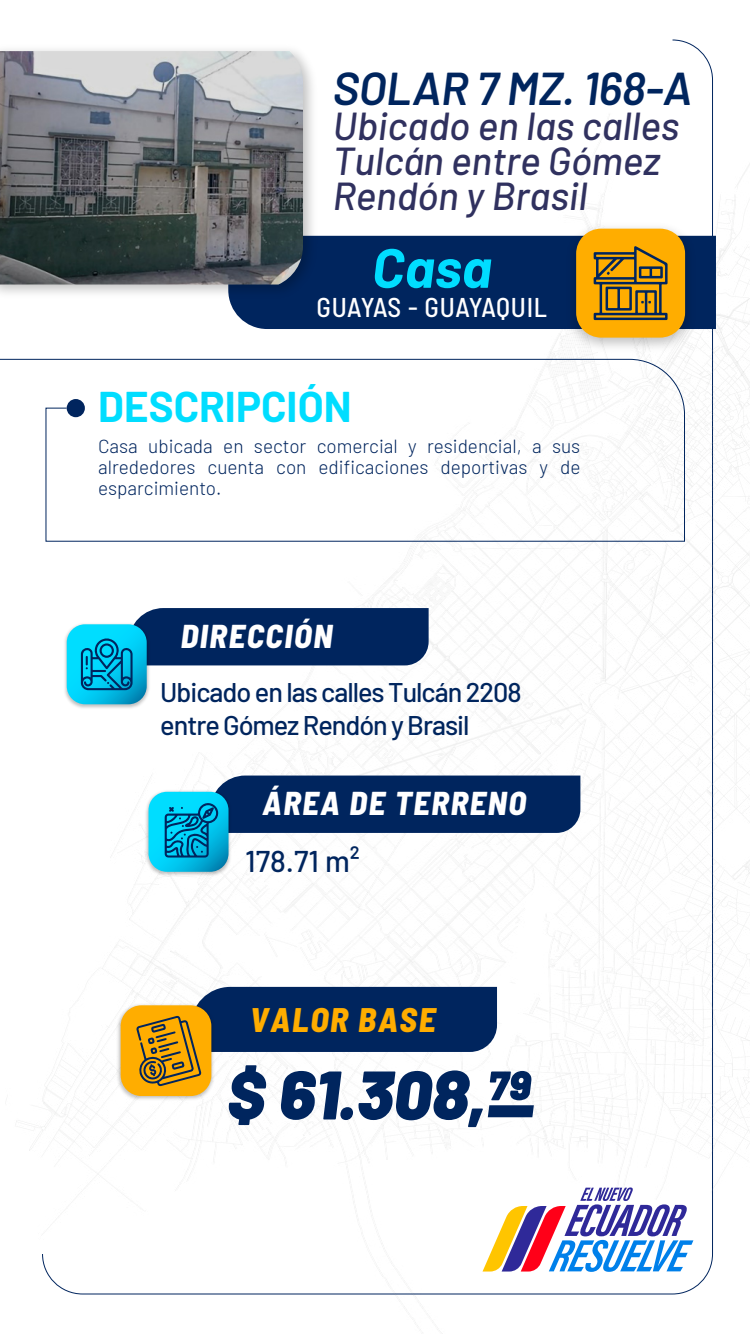
<style>
.page{position:relative;width:750px;height:1334px;background:#fff}
.page>*{position:absolute;margin:0;border:0;box-sizing:border-box;transform-origin:0 0}
.t1{font:italic 900 68.6px "Barlow";color:#00255e}
.t2{font:italic 700 55.2px "Barlow";color:#0df}
.t3{font:italic 600 46px "Barlow";letter-spacing:-.005em;color:#00255e}
.t4{font:700 42px "Barlow";color:#0df}
.t5{font:italic 500 39px/35px "Barlow";color:#30315f}
.t6{font:italic 800 semi-condensed 34px "Barlow";letter-spacing:.05em;color:#ffad00}
.t7{font:italic 800 semi-condensed 33px "Barlow";letter-spacing:.05em;color:#fff}
.t8{font:500 30px "Barlow";color:#00255e}
.t9{font:500 semi-condensed 27.1px "Barlow";letter-spacing:.015em;color:#fff}
.t10{font:500 27px/33px "Barlow";letter-spacing:-.035em;color:#00255e}
.t11{font:300 19px/21px "Barlow";color:#00255e;text-align:justify}
</style>
<div class="page">
<img style="left:16px;top:39px;width:734px;height:1292px">
<img style="left:144px;top:788px;width:90px;height:90px">
<svg style="left:149px;top:776px;width:431px;height:96px"></svg>
<div style="left:228px;top:236px;width:488px;height:93px;background:#00255e"></div>
<img style="left:0;top:39px;width:323px;height:269px">
<img style="left:0;top:51px;width:303px;height:234px">
<svg style="left:0;top:358px;width:685px;height:184px"></svg>
<div style="left:67px;top:399px;width:18px;height:18px;background:#00255e;border-radius:50%"></div>
<img style="left:115px;top:1002px;width:102px;height:101px">
<div style="left:121px;top:1005px;width:90px;height:91px;background:#ffad00;border-radius:21px"></div>
<svg style="left:136px;top:987px;width:361px;height:99px"></svg>
<img style="left:62px;top:621px;width:90px;height:90px">
<svg style="left:67px;top:608px;width:362px;height:96px"></svg>
<svg style="left:483px;top:1187px;width:210px;height:85px"></svg>
<svg style="left:488px;top:1105px;width:46px;height:12px"></svg>
<img style="left:561px;top:217px;width:139px;height:140px">
<div style="left:576px;top:229px;width:109px;height:109px;background:#ffad00;border-radius:25px"></div>
<svg style="left:594px;top:246px;width:74px;height:74px"></svg>
<h3 class="t3" style="left:333px;top:54px;width:361px">SOLAR 7 MZ. 168-A</h3>
<h3 class="t5" style="left:333px;top:105px;width:348px">Ubicado en las calles<br>Tulcán entre Gómez<br>Rendón y Brasil</h3>
<h2 class="t2" style="left:372px;top:227px;width:121px">Casa</h2>
<h3 class="t9" style="left:317px;top:288px;width:232px">GUAYAS - GUAYAQUIL</h3>
<h3 class="t4" style="left:98px;top:375px;width:255px">DESCRIPCIÓN</h3>
<p class="t11" style="left:98px;top:434px;width:484px">Casa ubicada en sector comercial y residencial, a sus alrededores cuenta con edificaciones deportivas y de esparcimiento.</p>
<h3 class="t7" style="left:181px;top:612px;width:153px">DIRECCIÓN</h3>
<h3 class="t10" style="left:160px;top:674px;width:363px">Ubicado en las calles Tulcán 2208 entre Gómez Rendón y Brasil</h3>
<h3 class="t7" style="left:263px;top:780px;width:265px">ÁREA DE TERRENO</h3>
<h3 class="t8" style="left:245px;top:839px;width:116px">178.71 m²</h3>
<h3 class="t6" style="left:250px;top:995px;width:187px">VALOR BASE</h3>
<h1 class="t1" style="left:227px;top:1043px;width:304px">$ 61.308,79</h1>
</div>
